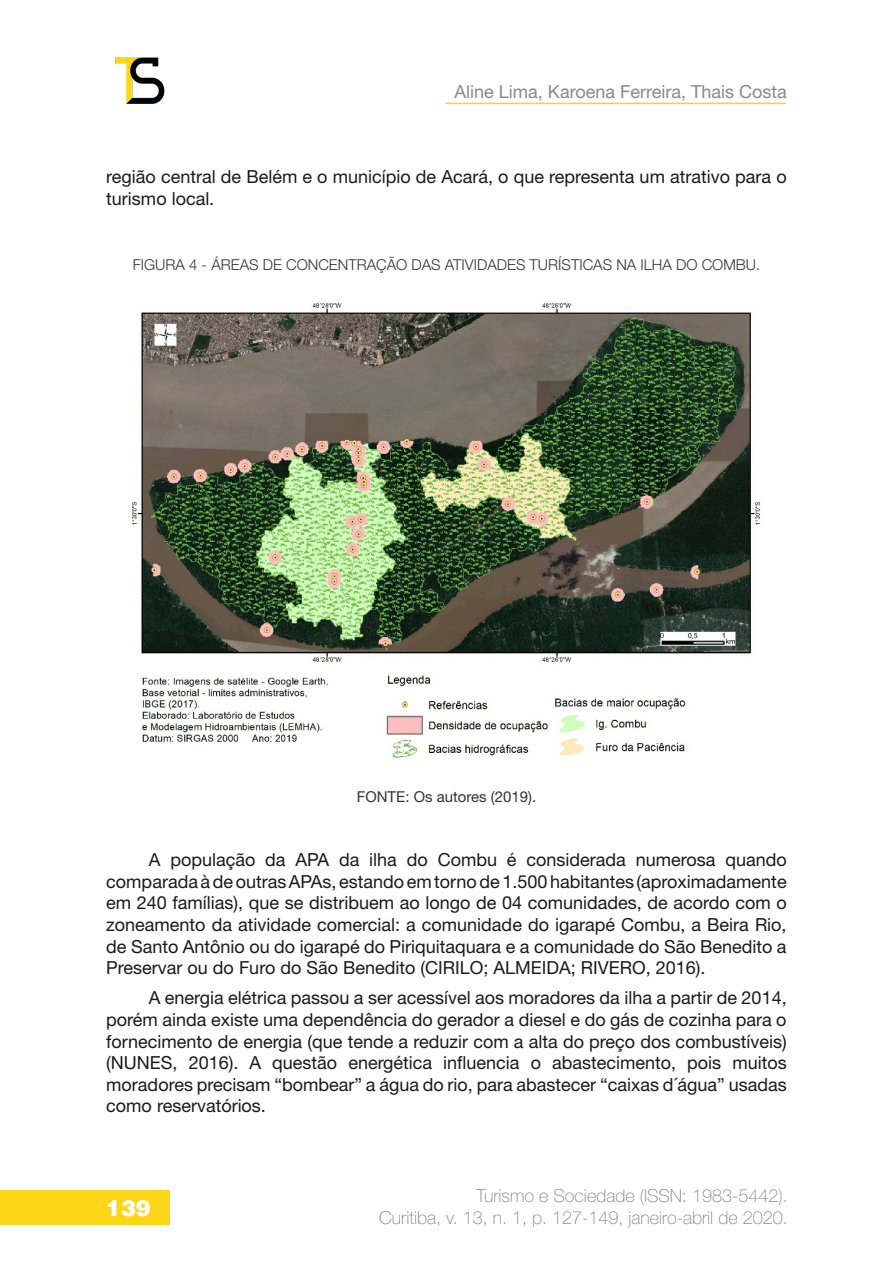
<style>
.page{position:relative;width:893px;height:1263px;background:#fff}
.page>*{position:absolute;margin:0;border:0;box-sizing:border-box;transform-origin:0 0}
.t1{font:900 22.5px "Helvetica";color:#fff}
.Corpo{font:18px/21.6px "Helvetica Neue LT Std";color:#1a1a1a;text-align:justify}
.t2{font:100 18px/21.6px "Helvetica Neue LT Std";color:#808080;text-align:right}
.t3{font:18px "Helvetica Neue LT Std";color:#888989}
.Título_-_tabela{font:300 15px "Helvetica Neue LT Std";color:#333}
.Legenda__figuras___t{font:15px "Helvetica Neue LT Std";color:#333}
</style>
<div class="page">
<img style="left:115px;top:57px;width:50px;height:47px">
<div style="left:0;top:1190px;width:169px;height:34px;background:#fdd717"></div>
<hr style="left:445px;top:103px;width:341px;height:1px;background:#fdd509">
<img style="left:132px;top:303px;width:628px;height:456px">
<p class="t3" style="left:455px;top:81px;width:334px">Aline Lima, Karoena Ferreira, Thais Costa</p>
<p class="Corpo" style="left:106px;top:165px;width:682px">região central de Belém e o município de Acará, o que representa um atrativo para o turismo local.</p>
<p class="Título_-_tabela" style="left:133px;top:255px;width:629px">FIGURA 4 - ÁREAS DE CONCENTRAÇÃO DAS ATIVIDADES TURÍSTICAS NA ILHA DO COMBU.</p>
<p class="Legenda__figuras___t" style="left:357px;top:788px;width:181px">FONTE: Os autores (2019).</p>
<p class="Corpo" style="left:106px;top:849px;width:682px;text-indent:43px">A população da APA da ilha do Combu é considerada numerosa quando comparada à de outras APAs, estando em torno de 1.500 habitantes (aproximadamente em 240 famílias), que se distribuem ao longo de 04 comunidades, de acordo com o zoneamento da atividade comercial: a comunidade do igarapé Combu, a Beira Rio, de Santo Antônio ou do igarapé do Piriquitaquara e a comunidade do São Benedito a Preservar ou do Furo do São Benedito (CIRILO; ALMEIDA; RIVERO, 2016).</p>
<p class="Corpo" style="left:106px;top:987px;width:682px;text-indent:43px">A energia elétrica passou a ser acessível aos moradores da ilha a partir de 2014, porém ainda existe uma dependência do gerador a diesel e do gás de cozinha para o fornecimento de energia (que tende a reduzir com a alta do preço dos combustíveis) (NUNES, 2016). A questão energética influencia o abastecimento, pois muitos moradores precisam “bombear” a água do rio, para abastecer “caixas d´água” usadas como reservatórios.</p>
<p class="t1" style="left:106px;top:1194px;width:46px">139</p>
<p class="t2" style="left:379px;top:1185px;width:410px">Turismo e Sociedade (ISSN: 1983-5442).<br>Curitiba, v. 13, n. 1, p. 127-149, janeiro-abril de 2020.</p>
</div>
